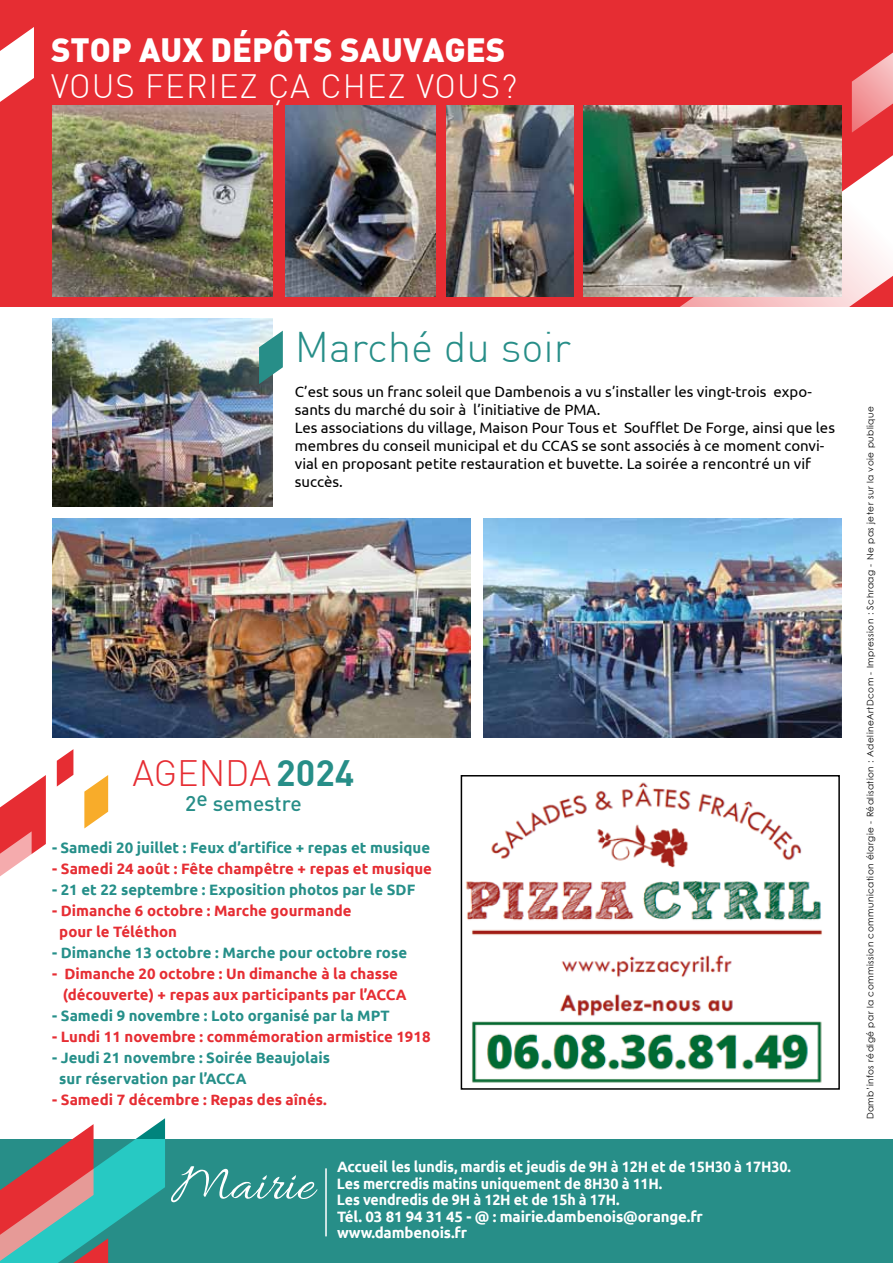
<style>
.page{position:relative;width:893px;height:1263px;background:#fff}
.page>*{position:absolute;margin:0;border:0;box-sizing:border-box;transform-origin:0 0}
.t1{font:54px "Allura";color:#fff}
.t2{font:300 42px "DIN Pro";color:#278e88}
.t3{font:300 36px "DIN Pro";color:#e62d33}
.t4{font:900 33px "DIN";color:#fff}
.t5{font:300 33px "DIN Pro";letter-spacing:.03em;color:#fff}
.t6{font:500 21px "DIN Pro";color:#278e88}
.t7{font:15px/18px "Ubuntu";color:#000}
.t8{font:700 15px/21px "Ubuntu";color:#e62d33}
.t9{font:700 15px/21px "Ubuntu";color:#258f89}
.t10{font:700 15px/16.5px "Ubuntu";letter-spacing:-.01em;color:#fff}
.t11{font:9px "Century Gothic";letter-spacing:.05em;color:#000}
.s1{font-family:"DIN Bold";font-weight:400;color:#278e88}
</style>
<div class="page">
<div style="left:0;top:0;width:893px;height:306px;background:#e62d33"></div>
<svg style="left:663px;top:82px;width:230px;height:225px"></svg>
<div style="left:0;top:1139px;width:893px;height:124px;background:#278e88"></div>
<hr style="left:325px;top:1168px;width:2px;height:68px;background:#fff">
<svg style="left:57px;top:749px;width:16px;height:37px"></svg>
<img style="left:465px;top:782px;width:357px;height:301px">
<div style="left:461px;top:775px;width:379px;height:315px;border:2px solid #000"></div>
<svg style="left:0;top:1118px;width:165px;height:145px"></svg>
<svg style="left:84px;top:775px;width:24px;height:53px"></svg>
<img style="left:584px;top:105px;width:258px;height:192px">
<img style="left:52px;top:105px;width:220px;height:192px">
<img style="left:447px;top:105px;width:126px;height:192px">
<img style="left:285px;top:105px;width:150px;height:192px">
<img style="left:52px;top:519px;width:418px;height:219px">
<img style="left:483px;top:519px;width:359px;height:219px">
<img style="left:52px;top:318px;width:220px;height:189px">
<svg style="left:259px;top:331px;width:24px;height:53px"></svg>
<svg style="left:0;top:775px;width:46px;height:101px"></svg>
<svg style="left:0;top:27px;width:34px;height:75px"></svg>
<svg style="left:852px;top:52px;width:41px;height:81px"></svg>
<h3 class="t4" style="left:51px;top:28px;width:456px">STOP AUX DÉPÔTS SAUVAGES</h3>
<h3 class="t5" style="left:51px;top:66px;width:468px">VOUS FERIEZ ÇA CHEZ VOUS?</h3>
<h2 class="t2" style="left:295px;top:321px;width:278px">Marché du soir</h2>
<p class="t7" style="left:295px;top:382px;width:542px">C’est sous un franc soleil que Dambenois a vu s’installer les vingt-trois expo&shy;sants du marché du soir à l’initiative de PMA.<br>Les associations du village, Maison Pour Tous et Soufflet De Forge, ainsi que les membres du conseil municipal et du CCAS se sont associés à ce moment convi&shy;vial en proposant petite restauration et buvette. La soirée a rencontré un vif succès.</p>
<h3 class="t3" style="left:132px;top:750px;width:224px">AGENDA<span class="s1">2024</span></h3>
<h3 class="t6" style="left:185px;top:789px;width:118px">2e semestre</h3>
<p class="t9" style="left:52px;top:837px;width:380px">- Samedi 20 juillet : Feux d’artifice + repas et musique</p>
<p class="t8" style="left:52px;top:858px;width:381px">- Samedi 24 août : Fête champêtre + repas et musique</p>
<p class="t9" style="left:52px;top:879px;width:365px">- 21 et 22 septembre : Exposition photos par le SDF</p>
<p class="t8" style="left:59px;top:900px;width:294px;text-indent:-7px">- Dimanche 6 octobre : Marche gourmande pour le Téléthon</p>
<p class="t9" style="left:52px;top:942px;width:356px">- Dimanche 13 octobre : Marche pour octobre rose</p>
<p class="t8" style="left:63px;top:963px;width:345px;text-indent:-11px">- Dimanche 20 octobre : Un dimanche à la chasse (découverte) + repas aux participants par l’ACCA</p>
<p class="t9" style="left:52px;top:1005px;width:339px">- Samedi 9 novembre : Loto organisé par la MPT</p>
<p class="t8" style="left:52px;top:1026px;width:380px">- Lundi 11 novembre : commémoration armistice 1918</p>
<p class="t9" style="left:59px;top:1047px;width:272px;text-indent:-7px">- Jeudi 21 novembre : Soirée Beaujolais sur réservation par l’ACCA</p>
<p class="t8" style="left:52px;top:1089px;width:276px">- Samedi 7 décembre : Repas des aînés.</p>
<h1 class="t1" style="left:171px;top:1154px;width:144px">Mairie</h1>
<p class="t10" style="left:337px;top:1158px;width:455px">Accueil les lundis, mardis et jeudis de 9H à 12H et de 15H30 à 17H30.<br>Les mercredis matins uniquement de 8H30 à 11H.<br>Les vendredis de 9H à 12H et de 15h à 17H.<br>Tél. 03 81 94 31 45 - @ : mairie.dambenois@orange.fr www.dambenois.fr</p>
<p class="t11" style="left:864px;top:1119px;width:714px;rotate:-90deg">Damb’infos rédigé par la commission communication élargie - Réalisation : AdelineArtDcom - Impression : Schraag - Ne pas jeter sur la voie publique</p>
</div>
